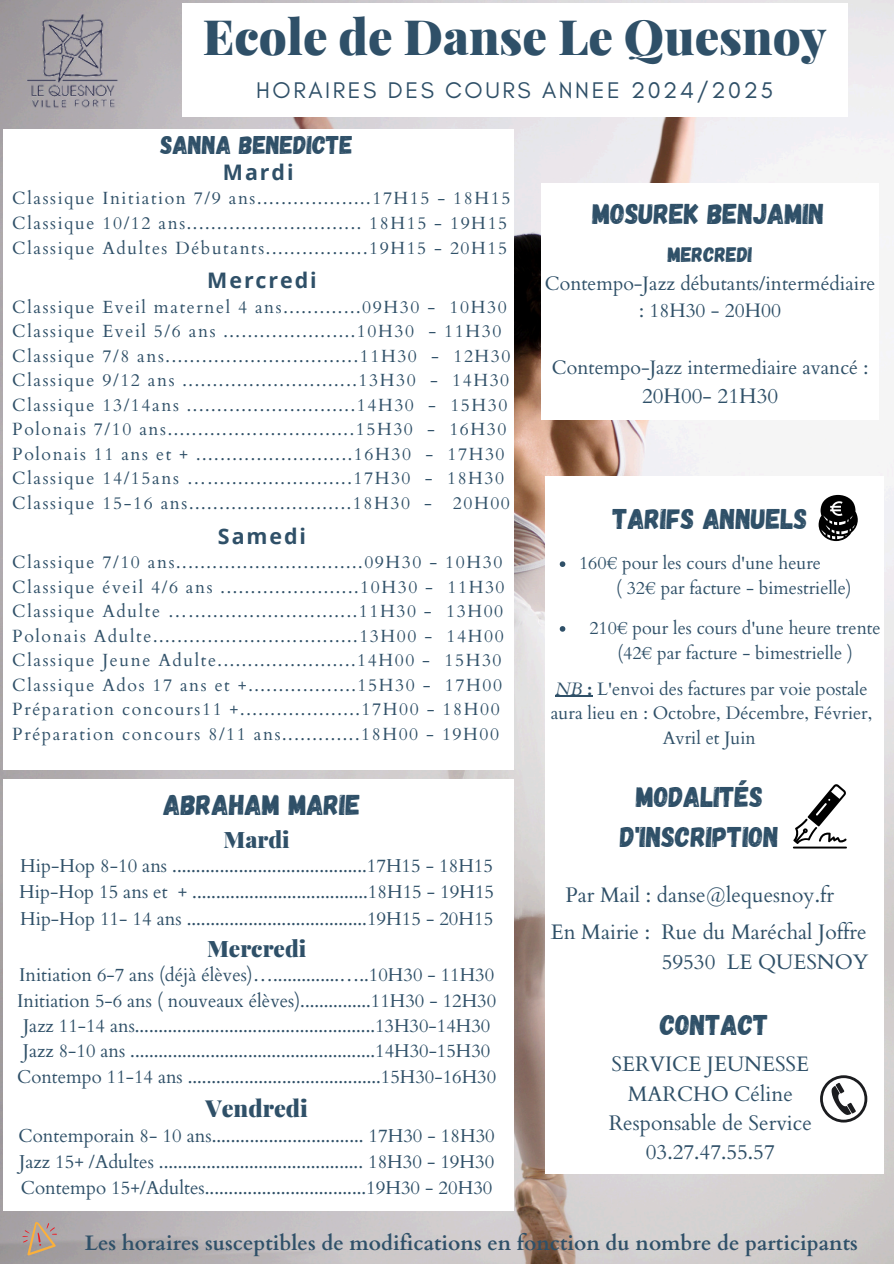
<style>
.page{position:relative;width:894px;height:1264px;background:#fff}
.page>*{position:absolute;margin:0;border:0;box-sizing:border-box;transform-origin:0 0}
.t1{font:900 48.75px "Playfair Display";color:#2f5068}
.t2{font:28.65px "Gagalin";color:#2f5068}
.t3{font:28.5px/39.3px "Gagalin";color:#2f5068;text-align:center}
.t4{font:25.65px "Gagalin";color:#2f5068}
.t5{font:900 23.55px "Playfair Display";color:#2f5068}
.t6{font:23.1px "Glacial Indifference";letter-spacing:.11em;color:#2f5068}
.t7{font:900 22.65px "Playfair Display";color:#2f5068}
.t8{font:700 21.45px "Open Sans";letter-spacing:.09em;color:#2f5068}
.t9{font:21px/29.2px "Cardo";color:#2f5068;text-align:right}
.t10{font:700 21px "Cardo";color:#2f5068}
.t11{font:21px "Gagalin";color:#2f5068}
.t12{font:19.5px/27.3px "Cardo";color:#2f5068;text-align:center}
.t13{font:18.75px "Cardo";color:#2f5068}
.t14{font:18.6px "Cardo";color:#2f5068}
.t15{font:18px/24.8px "Cardo";color:#2f5068;text-align:center}
.t16{font:17.7px "Cardo";letter-spacing:.09em;color:#2f5068}
.s1{font-style:italic}
.s2{font-weight:700}
</style>
<div class="page">
<img style="left:0;top:0;width:893px;height:1263px">
<div style="left:182px;top:4px;width:665px;height:113px;background:#fff"></div>
<div style="left:3px;top:129px;width:510px;height:640px;background:#fff"></div>
<div style="left:3px;top:779px;width:510px;height:431px;background:#fff"></div>
<img style="left:22px;top:12px;width:101px;height:101px">
<div style="left:544px;top:476px;width:339px;height:698px;background:#fff"></div>
<div style="left:541px;top:183px;width:337px;height:236px;background:#fff"></div>
<svg style="left:820px;top:1075px;width:47px;height:47px"></svg>
<svg style="left:818px;top:495px;width:39px;height:46px"></svg>
<hr style="left:792px;top:846px;width:54px;height:2px;background:#000">
<svg style="left:793px;top:784px;width:53px;height:60px"></svg>
<svg style="left:22px;top:1221px;width:35px;height:34px"></svg>
<svg style="left:559px;top:561px;width:6px;height:6px"></svg>
<svg style="left:559px;top:626px;width:6px;height:5px"></svg>
<hr style="left:555px;top:695px;width:32px;height:1px;background:#2f5068">
<h4 class="t1" style="left:203px;top:2px;width:625px">Ecole de Danse Le Quesnoy</h4>
<h4 class="t6" style="left:256px;top:76px;width:518px">HORAIRES DES COURS ANNEE 2024/2025</h4>
<p class="t4" style="left:160px;top:128px;width:194px">SANNA BENEDICTE</p>
<p class="t8" style="left:223px;top:157px;width:72px">Mardi</p>
<p class="t16" style="left:12px;top:187px;width:499px">Classique Initiation 7/9 ans...................17H15 - 18H15</p>
<p class="t16" style="left:12px;top:211px;width:496px">Classique 10/12 ans............................. 18H15 - 19H15</p>
<p class="t16" style="left:12px;top:236px;width:496px">Classique Adultes Débutants.................19H15 - 20H15</p>
<p class="t8" style="left:207px;top:265px;width:111px">Mercredi</p>
<p class="t16" style="left:12px;top:295px;width:495px">Classique Eveil maternel 4 ans.............09H30 - 10H30</p>
<p class="t16" style="left:12px;top:319px;width:490px">Classique Eveil 5/6 ans ......................10H30 - 11H30</p>
<p class="t16" style="left:12px;top:344px;width:499px">Classique 7/8 ans................................11H30 - 12H30</p>
<p class="t16" style="left:12px;top:368px;width:498px">Classique 9/12 ans .............................13H30 - 14H30</p>
<p class="t16" style="left:12px;top:393px;width:496px">Classique 13/14ans ............................14H30 - 15H30</p>
<p class="t16" style="left:12px;top:418px;width:495px">Polonais 7/10 ans...............................15H30 - 16H30</p>
<p class="t16" style="left:12px;top:442px;width:493px">Polonais 11 ans et + ..........................16H30 - 17H30</p>
<p class="t16" style="left:12px;top:467px;width:493px">Classique 14/15ans …........................17H30 - 18H30</p>
<p class="t16" style="left:12px;top:491px;width:499px">Classique 15-16 ans...........................18H30 - 20H00</p>
<p class="t8" style="left:218px;top:521px;width:90px">Samedi</p>
<p class="t16" style="left:12px;top:550px;width:491px">Classique 7/10 ans...............................09H30 - 10H30</p>
<p class="t16" style="left:12px;top:575px;width:493px">Classique éveil 4/6 ans .......................10H30 - 11H30</p>
<p class="t16" style="left:12px;top:599px;width:492px">Classique Adulte …............................11H30 - 13H00</p>
<p class="t16" style="left:12px;top:624px;width:493px">Polonais Adulte..................................13H00 - 14H00</p>
<p class="t16" style="left:12px;top:648px;width:490px">Classique Jeune Adulte.......................14H00 - 15H30</p>
<p class="t16" style="left:12px;top:673px;width:491px">Classique Ados 17 ans et +..................15H30 - 17H00</p>
<p class="t16" style="left:12px;top:697px;width:489px">Préparation concours11 +....................17H00 - 18H00</p>
<h2 class="t16" style="left:12px;top:722px;width:488px">Préparation concours 8/11 ans.............18H00 - 19H00</h2>
<h6 class="t2" style="left:592px;top:196px;width:233px">MOSUREK BENJAMIN</h6>
<h3 class="t11" style="left:667px;top:241px;width:86px">MERCREDI</h3>
<h6 class="t12" style="left:544px;top:270px;width:332px">Contempo-Jazz débutants/intermédiaire : 18H30 - 20H00</h6>
<h6 class="t12" style="left:552px;top:354px;width:318px">Contempo-Jazz intermediaire avancé :</h6>
<h6 class="t9" style="left:641px;top:381px;width:138px">20H00- 21H30</h6>
<h1 class="t3" style="left:612px;top:497px;width:196px">TARIFS ANNUELS</h1>
<p class="t15" style="left:579px;top:551px;width:243px">160€ pour les cours d'une heure</p>
<h3 class="t15" style="left:616px;top:576px;width:237px">( 32€ par facture - bimestrielle)</h3>
<p class="t15" style="left:589px;top:616px;width:293px">210€ pour les cours d'une heure trente (42€ par facture - bimestrielle )</p>
<p class="t15" style="left:550px;top:676px;width:323px"><span class="s1">NB</span> <span class="s2">:</span> L'envoi des factures par voie postale aura lieu en : Octobre, Décembre, Février,<br>Avril et Juin</p>
<p class="t3" style="left:620px;top:776px;width:160px">MODALITÉS<br>D'INSCRIPTION</p>
<h3 class="t9" style="left:565px;top:880px;width:270px">Par Mail : danse@lequesnoy.fr</h3>
<p class="t9" style="left:550px;top:918px;width:319px">En Mairie : Rue du Maréchal Joffre<br>59530 LE QUESNOY</p>
<p class="t2" style="left:163px;top:786px;width:199px">ABRAHAM MARIE</p>
<p class="t7" style="left:223px;top:823px;width:68px">Mardi</p>
<p class="t13" style="left:20px;top:853px;width:474px">Hip-Hop 8-10 ans .........................................17H15 - 18H15</p>
<p class="t13" style="left:19px;top:879px;width:476px">Hip-Hop 15 ans et + .....................................18H15 - 19H15</p>
<p class="t13" style="left:20px;top:906px;width:474px">Hip-Hop 11- 14 ans ......................................19H15 - 20H15</p>
<p class="t7" style="left:207px;top:932px;width:101px">Mercredi</p>
<p class="t14" style="left:19px;top:962px;width:476px">Initiation 6-7 ans (déjà élèves)…..............…..10H30 - 11H30</p>
<p class="t14" style="left:17px;top:988px;width:480px">Initiation 5-6 ans ( nouveaux élèves)...............11H30 - 12H30</p>
<p class="t14" style="left:23px;top:1013px;width:468px">Jazz 11-14 ans...................................................13H30-14H30</p>
<p class="t14" style="left:23px;top:1038px;width:469px">Jazz 8-10 ans ....................................................14H30-15H30</p>
<p class="t14" style="left:17px;top:1064px;width:480px">Contempo 11-14 ans .........................................15H30-16H30</p>
<p class="t5" style="left:205px;top:1091px;width:104px">Vendredi</p>
<p class="t13" style="left:19px;top:1122px;width:477px">Contemporain 8- 10 ans................................ 17H30 - 18H30</p>
<p class="t13" style="left:19px;top:1148px;width:476px">Jazz 15+ /Adultes ........................................... 18H30 - 19H30</p>
<p class="t13" style="left:21px;top:1175px;width:473px">Contempo 15+/Adultes..................................19H30 - 20H30</p>
<h6 class="t3" style="left:660px;top:1003px;width:110px">CONTACT</h6>
<h3 class="t9" style="left:608px;top:1050px;width:205px;text-align:center">SERVICE JEUNESSE<br>MARCHO Céline<br>Responsable de Service<br>03.27.47.55.57</h3>
<p class="t10" style="left:85px;top:1229px;width:774px">Les horaires susceptibles de modifications en fonction du nombre de participants</p>
</div>
